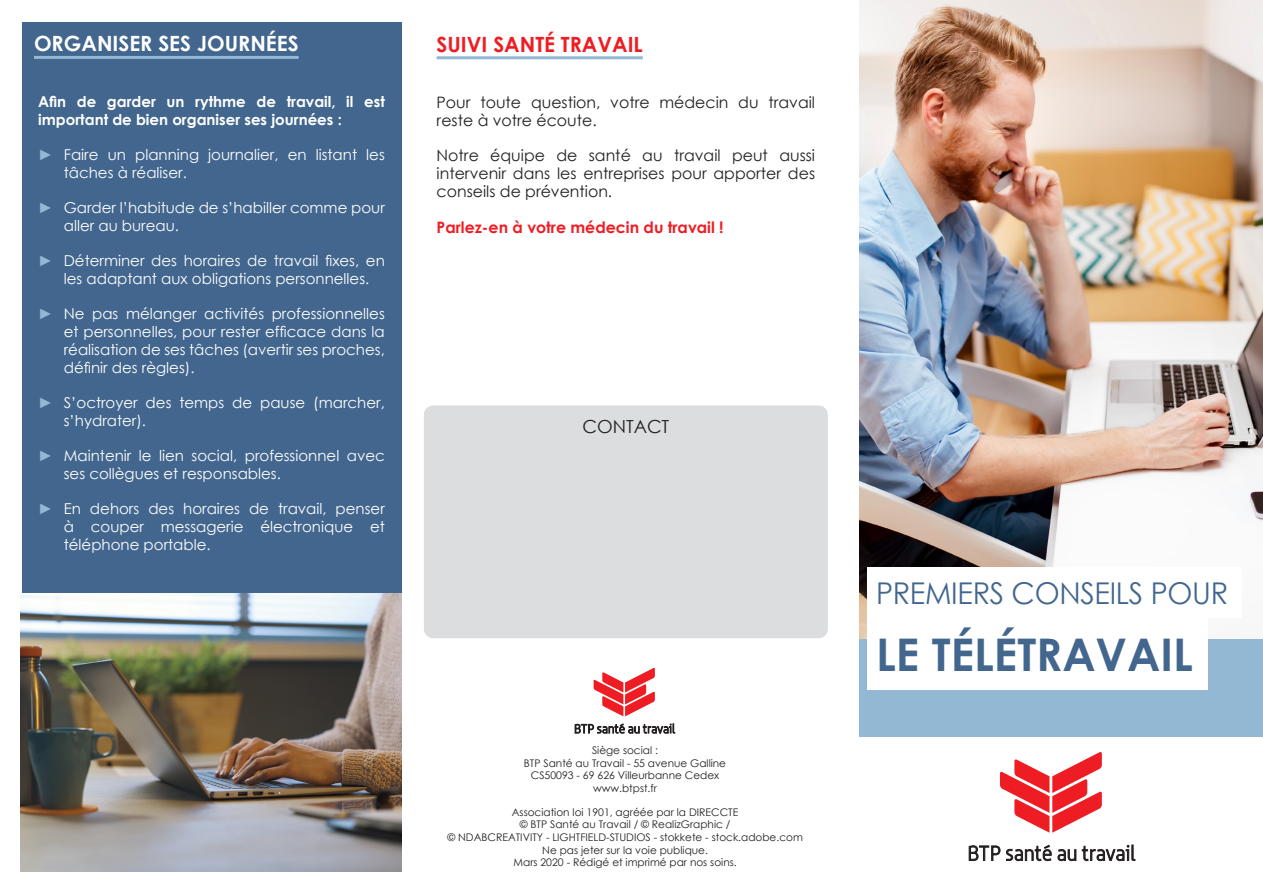
<style>
.page{position:relative;width:1263px;height:893px;background:#fff}
.page>*{position:absolute;margin:0;border:0;box-sizing:border-box;transform-origin:0 0}
.t1{font:700 45px "Century Gothic";color:#42668e}
.t2{font:30px "Century Gothic";letter-spacing:-.01em;color:#42668e;scale:.96 1}
.t3{font:700 21px "Century Gothic";color:#fff}
.t4{font:700 21px "Century Gothic";color:#ee1d23}
.t5{font:18px "Century Gothic";color:#231f20}
.t6{font:15.75px/18px "Century Gothic";color:#231f20}
.t7{font:700 15.75px "Century Gothic";color:#ee1d23}
.t8{font:15px/18px "Century Gothic";color:#fff}
.t9{font:700 15px/18px "Century Gothic";color:#fff}
.t10{font:10.5px/12.6px "Century Gothic";color:#231f20;text-align:center}
.s1{font-weight:700;color:#93b8d4}
</style>
<div class="page">
<div style="left:859px;top:0;width:404px;height:736px;background:#93b8d4"></div>
<img style="left:859px;top:0;width:404px;height:638px">
<svg style="left:968px;top:844px;width:167px;height:17px"></svg>
<svg style="left:1000px;top:752px;width:102px;height:81px"></svg>
<svg style="left:575px;top:723px;width:100px;height:11px"></svg>
<svg style="left:594px;top:668px;width:61px;height:48px"></svg>
<div style="left:425px;top:406px;width:402px;height:231px;background:#dcdddf;border-radius:9px"></div>
<div style="left:424px;top:405px;width:404px;height:233px;border:2px solid #dcdddf;border-radius:9px"></div>
<div style="left:867px;top:567px;width:375px;height:51px;background:#fff"></div>
<div style="left:867px;top:618px;width:341px;height:72px;background:#fff"></div>
<div style="left:22px;top:22px;width:379px;height:699px;background:#42668e"></div>
<hr style="left:34px;top:56px;width:265px;height:3px;background:#93b8d4">
<img style="left:21px;top:594px;width:380px;height:278px">
<hr style="left:437px;top:56px;width:206px;height:3px;background:#93b8d4">
<p class="t3" style="left:34px;top:28px;width:266px">ORGANISER SES JOURNÉES</p>
<p class="t9" style="left:38px;top:92px;width:348px">Afin de garder un rythme de travail, il est important de bien organiser ses journées :</p>
<p class="t8" style="left:64px;top:145px;width:323px;text-indent:-26px"><span class="s1">►</span> Faire un planning journalier, en listant les tâches à réaliser.</p>
<p class="t8" style="left:64px;top:198px;width:323px;text-indent:-26px"><span class="s1">►</span> Garder l’habitude de s’habiller comme pour aller au bureau.</p>
<p class="t8" style="left:64px;top:251px;width:323px;text-indent:-26px"><span class="s1">►</span> Déterminer des horaires de travail fixes, en les adaptant aux obligations personnelles.</p>
<p class="t8" style="left:64px;top:304px;width:323px;text-align:justify;text-indent:-26px"><span class="s1">►</span> Ne pas mélanger activités professionnelles et personnelles, pour rester efficace dans la réalisation de ses tâches (avertir ses proches, définir des règles).</p>
<p class="t8" style="left:64px;top:393px;width:323px;text-indent:-26px"><span class="s1">►</span> S’octroyer des temps de pause (marcher, s’hydrater).</p>
<p class="t8" style="left:64px;top:446px;width:323px;text-indent:-26px"><span class="s1">►</span> Maintenir le lien social, professionnel avec ses collègues et responsables.</p>
<p class="t8" style="left:64px;top:499px;width:323px;text-align:justify;text-indent:-26px"><span class="s1">►</span> En dehors des horaires de travail, penser à couper messagerie électronique et téléphone portable.</p>
<p class="t4" style="left:437px;top:28px;width:208px">SUIVI SANTÉ TRAVAIL</p>
<p class="t6" style="left:437px;top:93px;width:380px">Pour toute question, votre médecin du travail reste à votre écoute.</p>
<p class="t6" style="left:437px;top:146px;width:380px;text-align:justify">Notre équipe de santé au travail peut aussi intervenir dans les entreprises pour apporter des conseils de prévention.</p>
<p class="t7" style="left:437px;top:215px;width:288px">Parlez-en à votre médecin du travail !</p>
<p class="t5" style="left:582px;top:414px;width:88px">CONTACT</p>
<p class="t10" style="left:592px;top:744px;width:67px">Siège social :</p>
<p class="t10" style="left:524px;top:756px;width:204px">BTP Santé au Travail - 55 avenue Galline<br>CS50093 - 69 626 Villeurbanne Cedex www.btpst.fr</p>
<p class="t10" style="left:512px;top:805px;width:228px">Association loi 1901, agréée par la DIRECCTE</p>
<p class="t10" style="left:520px;top:818px;width:212px">© BTP Santé au Travail / © RealizGraphic /</p>
<p class="t10" style="left:447px;top:831px;width:357px">© NDABCREATIVITY - LIGHTFIELD-STUDIOS - stokkete - stock.adobe.com</p>
<p class="t10" style="left:542px;top:843px;width:167px">Ne pas jeter sur la voie publique.</p>
<p class="t10" style="left:513px;top:856px;width:225px">Mars 2020 - Rédigé et imprimé par nos soins.</p>
<p class="t2" style="left:876px;top:572px;width:368px">PREMIERS CONSEILS POUR</p>
<p class="t1" style="left:876px;top:620px;width:318px">LE TÉLÉTRAVAIL</p>
</div>
